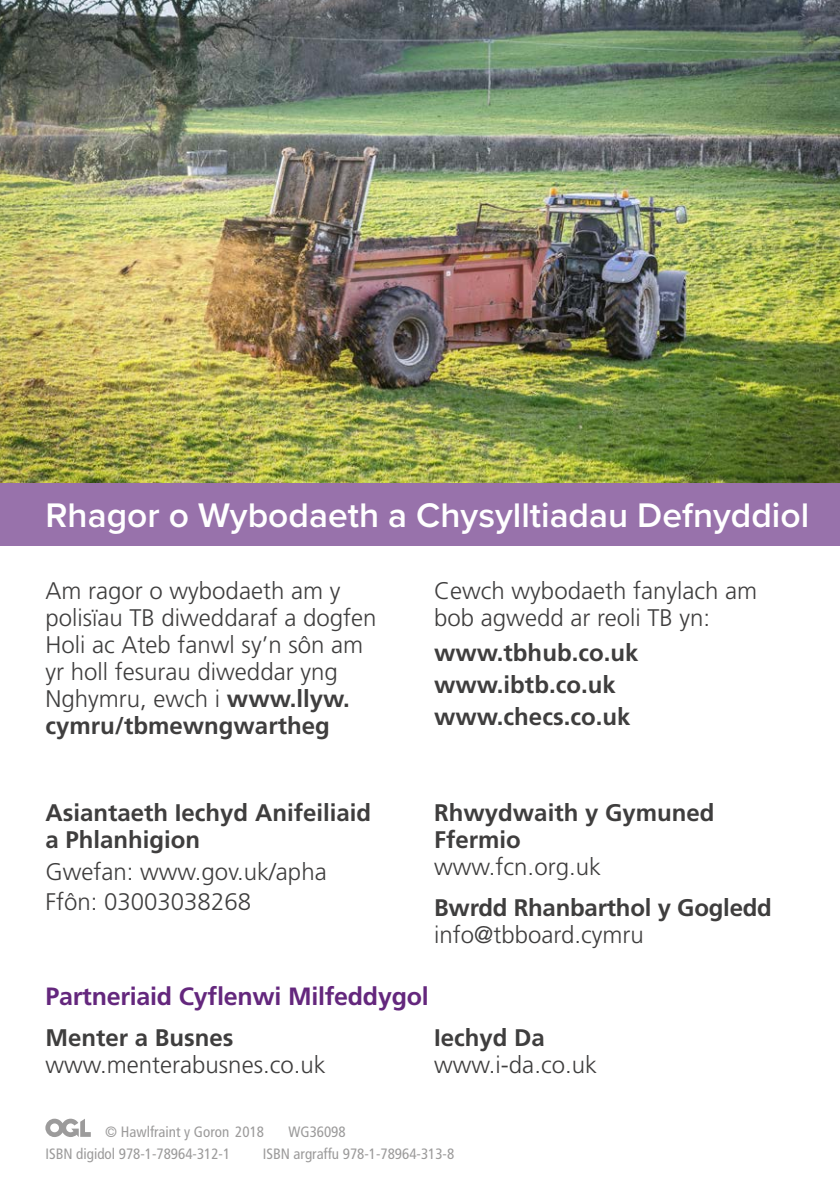
<style>
.page{position:relative;width:840px;height:1191px;background:#fff}
.page>*{position:absolute;margin:0;border:0;box-sizing:border-box;transform-origin:0 0}
.Cover_Heading_H1{font:600 35.4px "Proxima Nova";color:#fff}
.t1{font:700 25px "Frutiger LT Std";letter-spacing:-.01em;color:#64277d}
.Body_Text__without_r{font:300 24px/27px "Frutiger LT Std";color:#3f3e3e}
.Body_Text__without_r-2{font:700 24px/27px "Frutiger LT Std";color:#3f3e3e}
.The_3_Web_Links{font:700 24px/32px "Frutiger LT Std";color:#3f3e3e}
.t2{font:condensed 15px "Frutiger LT Std";color:#9c9b9b}
.s1{font-weight:700}
.s2{font-weight:300}
</style>
<div class="page">
<img style="left:0;top:0;width:839px;height:483px">
<div style="left:0;top:483px;width:839px;height:63px;background:#9872ab"></div>
<svg style="left:45px;top:1118px;width:46px;height:19px"></svg>
<h1 class="Cover_Heading_H1" style="left:45px;top:489px;width:765px">Rhagor o Wybodaeth a Chysylltiadau Defnyddiol</h1>
<p class="Body_Text__without_r" style="left:45px;top:578px;width:332px">Am ragor o wybodaeth am y polisïau TB diweddaraf a dogfen<br>Holi ac Ateb fanwl sy’n sôn am yr holl fesurau diweddar yng<br>Nghymru, ewch i <span class="s1">www.llyw. cymru/tbmewngwartheg</span></p>
<p class="Body_Text__without_r" style="left:434px;top:578px;width:324px">Cewch wybodaeth fanylach am bob agwedd ar reoli TB yn:</p>
<p class="The_3_Web_Links" style="left:434px;top:636px;width:206px">www.tbhub.co.uk www.ibtb.co.uk www.checs.co.uk</p>
<p class="Body_Text__without_r-2" style="left:45px;top:799px;width:327px">Asiantaeth Iechyd Anifeiliaid a Phlanhigion</p>
<p class="Body_Text__without_r" style="left:45px;top:857px;width:282px;line-height:30px">Gwefan: www.gov.uk/apha<br>Ffôn: 03003038268</p>
<p class="Body_Text__without_r-2" style="left:434px;top:799px;width:282px">Rhwydwaith y Gymuned<br>Ffermio<br><span class="s2">www.fcn.org.uk</span></p>
<p class="Body_Text__without_r-2" style="left:434px;top:894px;width:339px">Bwrdd Rhanbarthol y Gogledd <span class="s2">info@tbboard.cymru</span></p>
<p class="t1" style="left:45px;top:981px;width:384px">Partneriaid Cyflenwi Milfeddygol</p>
<p class="Body_Text__without_r" style="left:45px;top:1025px;width:282px"><span class="s1">Menter a Busnes </span>www.menterabusnes.co.uk</p>
<p class="Body_Text__without_r" style="left:434px;top:1025px;width:164px"><span class="s1">Iechyd Da </span>www.i-da.co.uk</p>
<p class="t2" style="left:105px;top:1123px;width:160px">© Hawlfraint y Goron 2018</p>
<p class="t2" style="left:288px;top:1123px;width:59px">WG36098</p>
<p class="t2" style="left:45px;top:1145px;width:186px">ISBN digidol 978-1-78964-312-1</p>
<p class="t2" style="left:262px;top:1145px;width:193px">ISBN argraffu 978-1-78964-313-8</p>
</div>
